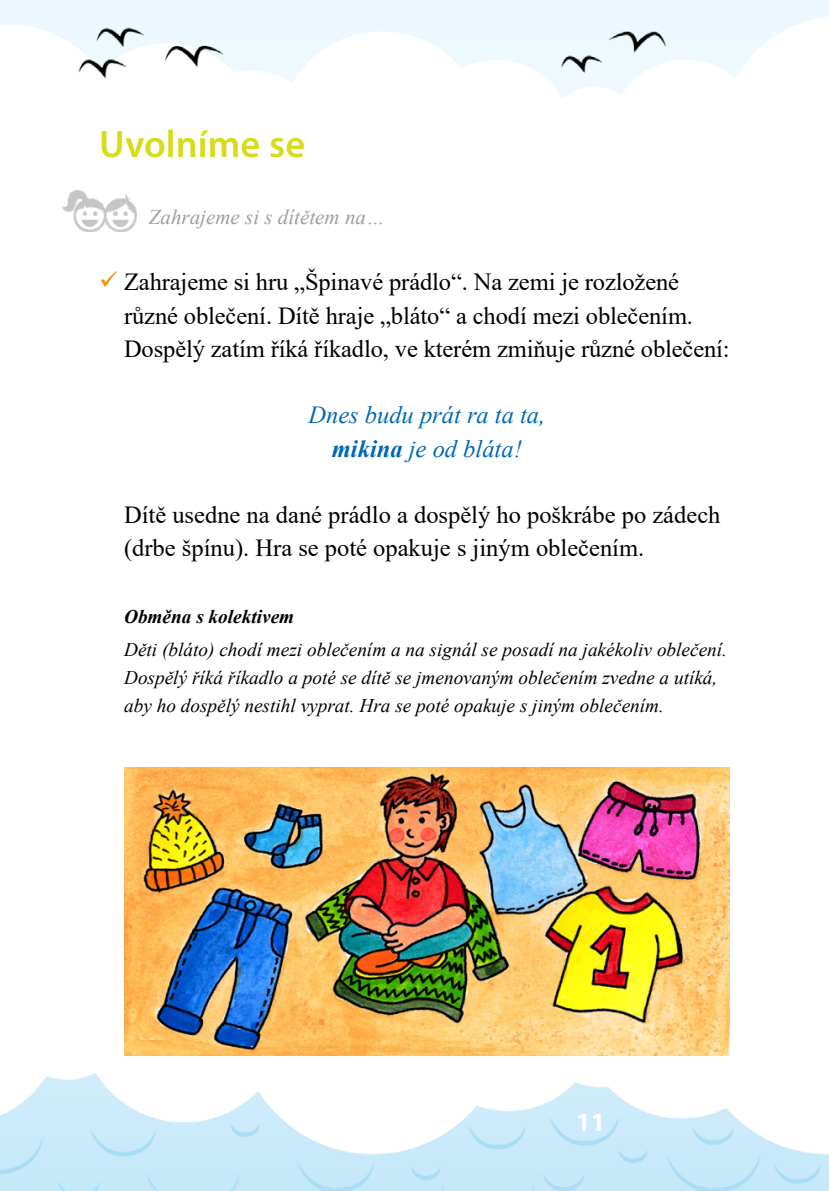
<style>
.page{position:relative;width:829px;height:1191px;background:#fff}
.page>*{position:absolute;margin:0;border:0;box-sizing:border-box;transform-origin:0 0}
.t1{font:600 38.5px "Myriad Pro";color:#d7dc1a}
.t2{font:700 26.25px "Myriad Pro";color:#fff}
.t3{font:24.5px/33.2px "Times New Roman";letter-spacing:-.005em;color:#000}
.t4{font:italic 24.5px/33.2px "Times New Roman";color:#0068b3;text-align:center}
.t5{font:italic 21px "Times New Roman";color:#9d9e9e}
.t6{font:italic 19.25px/28px "Times New Roman";color:#000}
.t7{font:italic 700 19.25px "Times New Roman";color:#000}
.s1{font-weight:700}
</style>
<div class="page">
<img style="left:0;top:0;width:828px;height:1191px">
<img style="left:62px;top:191px;width:74px;height:40px">
<img style="left:124px;top:767px;width:605px;height:288px">
<svg style="left:101px;top:271px;width:17px;height:16px"></svg>
<h1 class="t1" style="left:99px;top:120px;width:207px">Uvolníme se</h1>
<p class="t5" style="left:149px;top:202px;width:237px">Zahrajeme si s dítětem na…</p>
<p class="t3" style="left:124px;top:265px;width:607px">Zahrajeme si hru „Špinavé prádlo“. Na zemi je rozložené různé oblečení. Dítě hraje „bláto“ a chodí mezi oblečením.<br>Dospělý zatím říká říkadlo, ve kterém zmiňuje různé oblečení:</p>
<p class="t4" style="left:308px;top:398px;width:238px">Dnes budu prát ra ta ta, <span class="s1">mikina</span> je od bláta!</p>
<p class="t3" style="left:124px;top:497px;width:598px">Dítě usedne na dané prádlo a dospělý ho poškrábe po zádech (drbe špínu). Hra se poté opakuje s jiným oblečením.</p>
<p class="t7" style="left:124px;top:603px;width:172px">Obměna s kolektivem</p>
<p class="t6" style="left:124px;top:635px;width:604px">Děti (bláto) chodí mezi oblečením a na signál se posadí na jakékoliv oblečení.<br>Dospělý říká říkadlo a poté se dítě se jmenovaným oblečením zvedne a utíká, aby ho dospělý nestihl vyprat. Hra se poté opakuje s jiným oblečením.</p>
<p class="t2" style="left:576px;top:1104px;width:31px">11</p>
</div>
